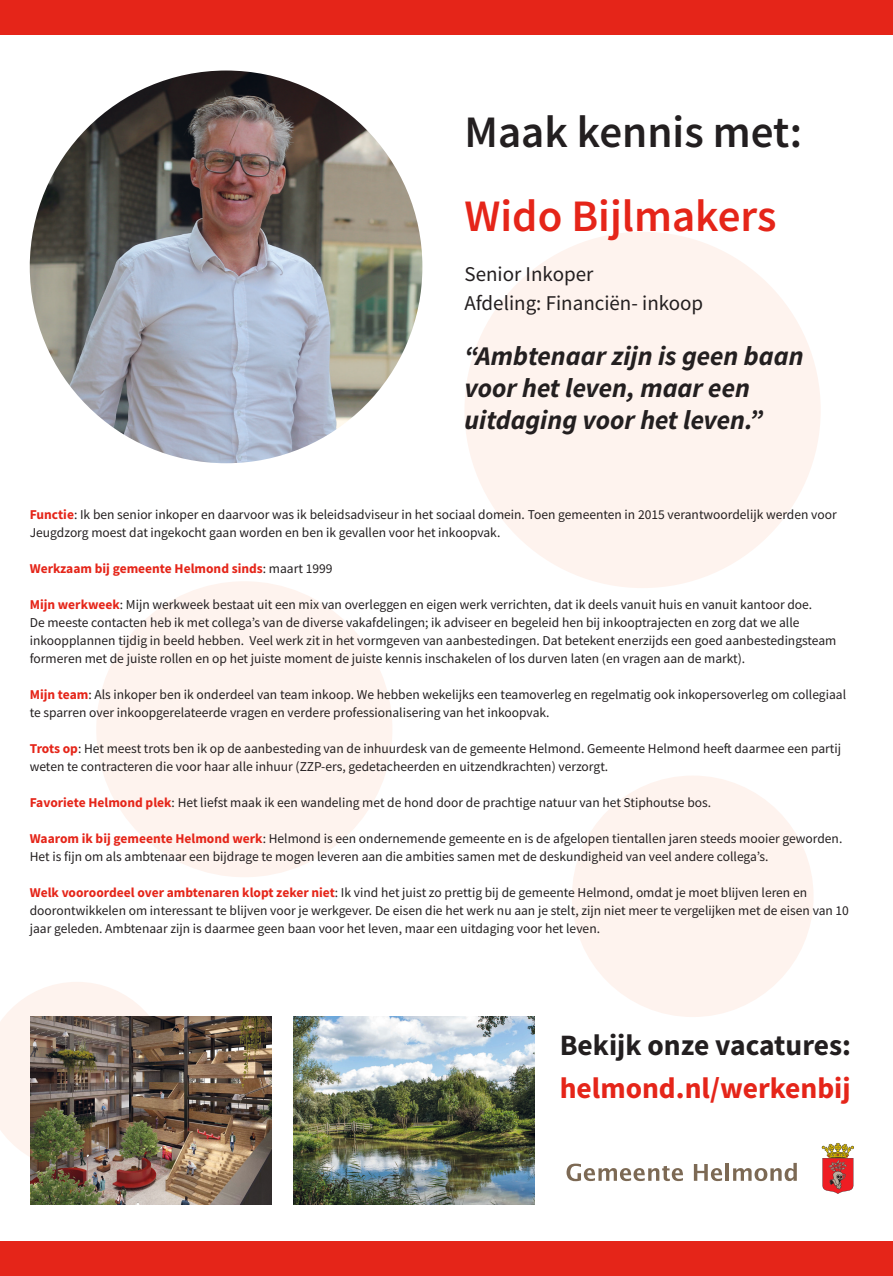
<style>
.page{position:relative;width:893px;height:1276px;background:#fff}
.page>*{position:absolute;margin:0;border:0;box-sizing:border-box;transform-origin:0 0}
.t1{font:600 45px "Source Sans Pro";color:#231f20}
.t2{font:600 45px "Source Sans Pro";color:#e52519}
.t3{font:700 29.55px "Source Sans Pro";color:#231f20}
.t4{font:700 29.55px "Source Sans Pro";color:#e52519}
.t5{font:italic 700 27px/32.4px "Source Sans Pro";color:#231f20}
.t6{font:21px "Source Sans Pro Regular 2";color:#231f20}
.t7{font:13.5px/18px "Source Sans Pro Regular 2";color:#231f20}
.t8{font:13.5px/18px "Source Sans Pro";color:#231f20}
.t9{font:700 13.5px "Source Sans Pro";color:#e52519}
.s1{font-family:"Source Sans Pro";font-weight:700;color:#e52519}
.s2{font-family:"Source Sans Pro Regular 2";font-weight:400;color:#231f20}
.s3{font-family:"Source Sans Pro"}
.s4{font-weight:700;color:#e52519}
.s5{font-family:"Source Sans Pro Regular 2"}
</style>
<div class="page">
<svg style="left:0;top:982px;width:149px;height:175px"></svg>
<div style="left:572px;top:775px;width:242px;height:242px;background:#fef3ee;border-radius:50%"></div>
<div style="left:96px;top:581px;width:296px;height:296px;background:#fef3ee;border-radius:50%"></div>
<div style="left:464px;top:232px;width:357px;height:356px;background:#fef3ee;border-radius:50%"></div>
<img style="left:293px;top:1016px;width:241px;height:188px">
<img style="left:30px;top:1016px;width:241px;height:188px">
<svg style="left:566px;top:1163px;width:117px;height:18px"></svg>
<svg style="left:694px;top:1164px;width:28px;height:17px"></svg>
<hr style="left:726px;top:1163px;width:3px;height:17px;background:#7c6954">
<svg style="left:733px;top:1163px;width:64px;height:18px"></svg>
<svg style="left:822px;top:1143px;width:32px;height:51px;background:#cc6755"></svg>
<img style="left:30px;top:71px;width:392px;height:392px;border-radius:196px">
<div style="left:0;top:0;width:893px;height:34px;background:#e52519"></div>
<div style="left:0;top:1242px;width:893px;height:34px;background:#e52519"></div>
<p class="t1" style="left:464px;top:102px;width:339px">Maak kennis met:</p>
<p class="t2" style="left:464px;top:186px;width:313px">Wido Bijlmakers</p>
<p class="t6" style="left:464px;top:261px;width:130px">Senior Inkoper</p>
<p class="t6" style="left:464px;top:289px;width:240px">Afdeling: Financiën- inkoop</p>
<p class="t5" style="left:464px;top:339px;width:341px">“Ambtenaar zijn is geen baan voor het leven, maar een uitdaging voor het leven.”</p>
<p class="t7" style="left:30px;top:505px;width:808px"><span class="s1">Functie</span>: Ik ben senior inkoper en daarvoor was ik beleidsadviseur in het sociaal domein. Toen gemeenten in 2015 verantwoordelijk werden voor<br>Jeugdzorg moest dat ingekocht gaan worden en ben ik gevallen voor het inkoopvak.</p>
<p class="t9" style="left:30px;top:559px;width:304px">Werkzaam bij gemeente Helmond sinds<span class="s2">: maart 1999</span></p>
<p class="t7" style="left:30px;top:595px;width:808px"><span class="s1">Mijn werkweek</span>: Mijn werkweek bestaat uit een mix van overleggen en eigen werk verrichten, dat ik deels vanuit huis en vanuit kantoor doe.<br><span class="s3">De meeste contacten heb ik met collega’s van de diverse vakafdelingen; ik adviseer en begeleid hen bij inkooptrajecten en zorg dat we alle </span>inkoopplannen tijdig in beeld hebben. Veel werk zit in het vormgeven van aanbestedingen. Dat betekent enerzijds een goed aanbestedingsteam formeren met de juiste rollen en op het juiste moment de juiste kennis inschakelen of los durven laten (en vragen aan de markt).</p>
<p class="t7" style="left:30px;top:685px;width:818px"><span class="s1">Mijn team</span>: Als inkoper ben ik onderdeel van team inkoop. We hebben wekelijks een teamoverleg en regelmatig ook inkopersoverleg om collegiaal te sparren over inkoopgerelateerde vragen en verdere professionalisering van het inkoopvak.</p>
<p class="t8" style="left:30px;top:739px;width:813px"><span class="s4">Trots op</span>: Het meest trots ben ik op de aanbesteding van de inhuurdesk van de gemeente Helmond. Gemeente Helmond heeft daarmee een partij <span class="s5">weten te contracteren die voor haar alle inhuur (ZZP-ers, gedetacheerden en uitzendkrachten) verzorgt.</span></p>
<p class="t7" style="left:30px;top:793px;width:683px"><span class="s1">Favoriete Helmond plek</span>: Het liefst maak ik een wandeling met de hond door de prachtige natuur van het Stiphoutse bos.</p>
<p class="t8" style="left:30px;top:829px;width:814px"><span class="s4">Waarom ik bij gemeente Helmond werk</span><span class="s5">: Helmond is een ondernemende gemeente en is de afgelopen tientallen jaren steeds mooier geworden.<br></span>Het is fijn om als ambtenaar een bijdrage te mogen leveren aan die ambities samen met de deskundigheid van veel andere collega’s.</p>
<p class="t7" style="left:30px;top:883px;width:821px"><span class="s1">Welk vooroordeel over ambtenaren klopt zeker niet</span>: Ik vind het juist zo prettig bij de gemeente Helmond, omdat je moet blijven leren en doorontwikkelen om interessant te blijven voor je werkgever. De eisen die het werk nu aan je stelt, zijn niet meer te vergelijken met de eisen van 10 jaar geleden. Ambtenaar zijn is daarmee geen baan voor het leven, maar een uitdaging voor het leven.</p>
<p class="t3" style="left:560px;top:1025px;width:293px">Bekijk onze vacatures:</p>
<p class="t4" style="left:560px;top:1068px;width:292px">helmond.nl/werkenbij</p>
</div>
